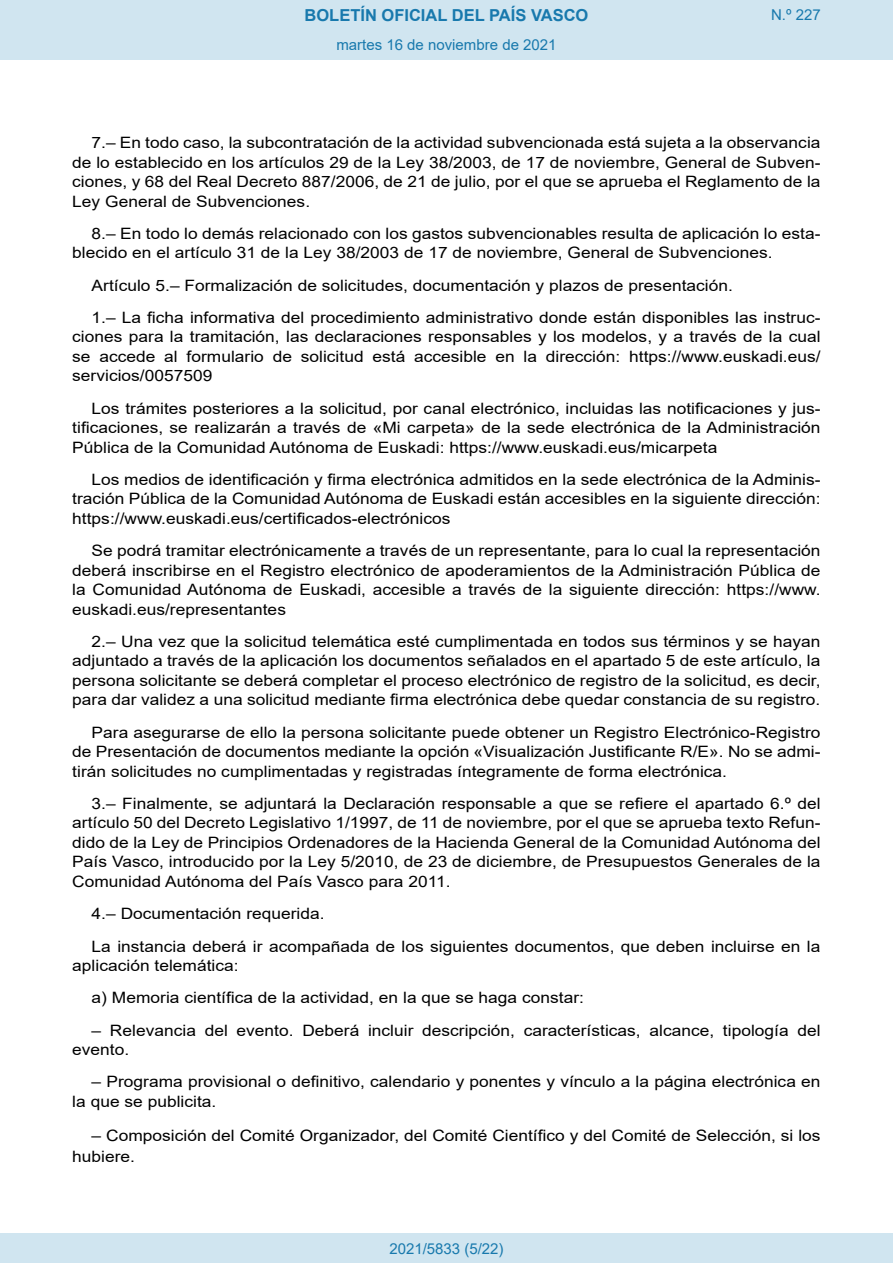
<style>
.page{position:relative;width:893px;height:1263px;background:#fff}
.page>*{position:absolute;margin:0;border:0;box-sizing:border-box;transform-origin:0 0}
.t1{font:700 16.5px "Arial";color:#1879ad}
.BOPVDetalle{font:15.6px/19.5px "Arial";color:#000;text-align:justify;scale:1.11 1}
.Paginacion_Centro{font:15px "Arial";color:#1879ad}
</style>
<div class="page">
<div style="left:0;top:0;width:893px;height:60px;background:#d0e5f0"></div>
<div style="left:0;top:1233px;width:893px;height:30px;background:#d0e5f0"></div>
<p class="t1" style="left:305px;top:3px;width:285px">BOLETÍN OFICIAL DEL PAÍS VASCO</p>
<p class="Paginacion_Centro" style="left:336px;top:35px;width:222px">martes 16 de noviembre de 2021</p>
<p class="Paginacion_Centro" style="left:771px;top:5px;width:51px">N.º 227</p>
<p class="BOPVDetalle" style="left:72px;top:133px;width:676px;text-indent:19px">7.– En todo caso, la subcontratación de la actividad subvencionada está sujeta a la observancia de lo establecido en los artículos 29 de la Ley 38/2003, de 17 de noviembre, General de Subven&shy;ciones, y 68 del Real Decreto 887/2006, de 21 de julio, por el que se aprueba el Reglamento de la Ley General de Subvenciones.</p>
<p class="BOPVDetalle" style="left:72px;top:224px;width:676px;text-indent:19px">8.– En todo lo demás relacionado con los gastos subvencionables resulta de aplicación lo esta&shy;blecido en el artículo 31 de la Ley 38/2003 de 17 de noviembre, General de Subvenciones.</p>
<p class="BOPVDetalle" style="left:92px;top:275px;width:579px">Artículo 5.– Formalización de solicitudes, documentación y plazos de presentación.</p>
<p class="BOPVDetalle" style="left:72px;top:308px;width:676px;text-indent:19px">1.– La ficha informativa del procedimiento administrativo donde están disponibles las instruc&shy;ciones para la tramitación, las declaraciones responsables y los modelos, y a través de la cual se accede al formulario de solicitud está accesible en la dirección: https://www.euskadi.eus/ servicios/0057509</p>
<p class="BOPVDetalle" style="left:72px;top:398px;width:676px;text-indent:19px">Los trámites posteriores a la solicitud, por canal electrónico, incluidas las notificaciones y jus&shy;tificaciones, se realizarán a través de «Mi carpeta» de la sede electrónica de la Administración Pública de la Comunidad Autónoma de Euskadi: https://www.euskadi.eus/micarpeta</p>
<p class="BOPVDetalle" style="left:72px;top:470px;width:676px;text-indent:19px">Los medios de identificación y firma electrónica admitidos en la sede electrónica de la Adminis&shy;tración Pública de la Comunidad Autónoma de Euskadi están accesibles en la siguiente dirección: https://www.euskadi.eus/certificados-electrónicos</p>
<p class="BOPVDetalle" style="left:72px;top:541px;width:676px;text-indent:19px">Se podrá tramitar electrónicamente a través de un representante, para lo cual la representación deberá inscribirse en el Registro electrónico de apoderamientos de la Administración Pública de la Comunidad Autónoma de Euskadi, accesible a través de la siguiente dirección: https://www. euskadi.eus/representantes</p>
<p class="BOPVDetalle" style="left:72px;top:632px;width:676px;text-indent:19px">2.– Una vez que la solicitud telemática esté cumplimentada en todos sus términos y se hayan adjuntado a través de la aplicación los documentos señalados en el apartado 5 de este artículo, la persona solicitante se deberá completar el proceso electrónico de registro de la solicitud, es decir, para dar validez a una solicitud mediante firma electrónica debe quedar constancia de su registro.</p>
<p class="BOPVDetalle" style="left:72px;top:722px;width:676px;text-indent:19px">Para asegurarse de ello la persona solicitante puede obtener un Registro Electrónico-Registro de Presentación de documentos mediante la opción «Visualización Justificante R/E». No se admi&shy;tirán solicitudes no cumplimentadas y registradas íntegramente de forma electrónica.</p>
<p class="BOPVDetalle" style="left:72px;top:794px;width:676px;text-indent:19px">3.– Finalmente, se adjuntará la Declaración responsable a que se refiere el apartado 6.º del artículo 50 del Decreto Legislativo 1/1997, de 11 de noviembre, por el que se aprueba texto Refun&shy;dido de la Ley de Principios Ordenadores de la Hacienda General de la Comunidad Autónoma del País Vasco, introducido por la Ley 5/2010, de 23 de diciembre, de Presupuestos Generales de la Comunidad Autónoma del País Vasco para 2011.</p>
<p class="BOPVDetalle" style="left:92px;top:904px;width:211px">4.– Documentación requerida.</p>
<p class="BOPVDetalle" style="left:72px;top:936px;width:675px;text-indent:19px">La instancia deberá ir acompañada de los siguientes documentos, que deben incluirse en la aplicación telemática:</p>
<p class="BOPVDetalle" style="left:92px;top:988px;width:445px">a) Memoria científica de la actividad, en la que se haga constar:</p>
<p class="BOPVDetalle" style="left:72px;top:1020px;width:676px;text-indent:19px">– Relevancia del evento. Deberá incluir descripción, características, alcance, tipología del evento.</p>
<p class="BOPVDetalle" style="left:72px;top:1072px;width:676px;text-indent:19px">– Programa provisional o definitivo, calendario y ponentes y vínculo a la página electrónica en la que se publicita.</p>
<p class="BOPVDetalle" style="left:72px;top:1124px;width:676px;line-height:21px;text-indent:19px">– Composición del Comité Organizador, del Comité Científico y del Comité de Selección, si los hubiere.</p>
<p class="Paginacion_Centro" style="left:389px;top:1238px;width:116px">2021/5833 (5/22)</p>
</div>
